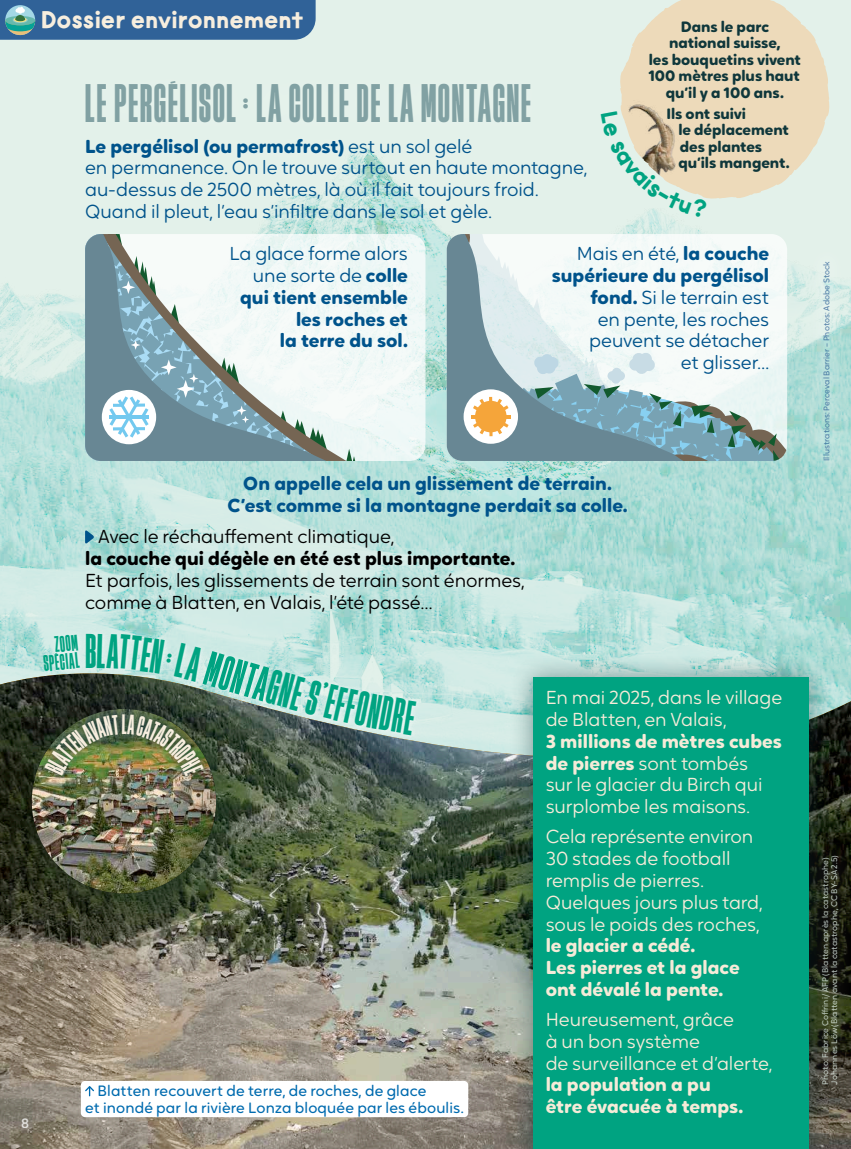
<style>
.page{position:relative;width:851px;height:1149px;background:#fff}
.page>*{position:absolute;margin:0;border:0;box-sizing:border-box;transform-origin:0 0}
.t1{font:45px "Flexible Variable";letter-spacing:.04em;color:#81a1a3}
.t2{font:40.5px "Flexible Variable";color:#00a381}
.t3{font:24px "Salad Days Campus";letter-spacing:.025em;color:#f7eede}
.t4{font:18.75px/21.8px "Oktah Round";letter-spacing:-.005em;color:#f5ebd8}
.t5{font:18.75px/21.8px "Oktah Round";letter-spacing:-.005em;color:#00538b}
.t6{font:700 18.75px/21.8px "Oktah Round";color:#00538b;text-align:right}
.t7{font:18.75px/21.8px "Oktah Round";letter-spacing:-.005em;color:#000}
.t8{font:700 18.75px/21.8px "Oktah Round";color:#f5ebd8}
.t9{font:700 18.75px "Oktah Round";color:#000}
.t10{font:18.75px/18px "Flexible Variable";color:#00a381;text-align:right}
.t11{font:700 15px/16.5px "Oktah Round";color:#0f373b;text-align:center}
.t12{font:15px/16.5px "Oktah Round";letter-spacing:.01em;color:#006baf}
.t13{font:500 13.5px "Oktah Round";color:#fff}
.t14{font:8.25px/9px "Oktah Round";letter-spacing:.01em;color:#e3f1ea}
.t15{font:8.25px "Oktah Round";letter-spacing:.01em;color:#306298}
.s1{font-weight:700}
.s2{font-weight:400}
</style>
<div class="page">
<div style="left:0;top:0;width:850px;height:1148px;background:#e3f1ea"></div>
<img style="left:0;top:104px;width:850px;height:547px">
<img style="left:0;top:673px;width:850px;height:475px">
<div style="left:81px;top:1080px;width:387px;height:36px;background:#fff;border-radius:4px"></div>
<svg style="left:85px;top:1086px;width:9px;height:9px"></svg>
<div style="left:803px;top:241px;width:46px;height:239px;background:#fff;opacity:.25"></div>
<div style="left:72px;top:68px;width:527px;height:168px;background:#fff;opacity:.2"></div>
<svg style="left:620px;top:0;width:209px;height:199px;fill:#eddaba"></svg>
<img style="left:619px;top:88px;width:69px;height:23px">
<svg style="left:85px;top:234px;width:340px;height:227px"></svg>
<div style="left:71px;top:515px;width:466px;height:110px;background:#fff;opacity:.2"></div>
<svg style="left:85px;top:530px;width:9px;height:13px"></svg>
<svg style="left:446px;top:234px;width:341px;height:227px;fill:#f2f9f8"></svg>
<div style="left:463px;top:389px;width:55px;height:54px;background:#fff;border-radius:50%"></div>
<hr style="left:471px;top:415px;width:39px;height:3px;background:#f5a53a">
<svg style="left:473px;top:352px;width:314px;height:109px"></svg>
<div style="left:612px;top:367px;width:9px;height:10px;background:#c8dce5;border-radius:50%"></div>
<div style="left:607px;top:371px;width:10px;height:9px;background:#c8dce5;border-radius:50%"></div>
<div style="left:611px;top:374px;width:9px;height:9px;background:#c8dce5;border-radius:50%"></div>
<div style="left:615px;top:371px;width:10px;height:9px;background:#c8dce5;border-radius:50%"></div>
<div style="left:0;top:671px;width:272px;height:277px;background:#13331a;opacity:.5"></div>
<img style="left:32px;top:708px;width:184px;height:185px">
<div style="left:39px;top:708px;width:171px;height:74px;background:#0f373b;opacity:.8"></div>
<div style="left:39px;top:629px;width:383px;height:110px;background:#fff;opacity:.6"></div>
<svg style="left:0;top:0;width:315px;height:40px;background:#36689a"></svg>
<div style="left:798px;top:833px;width:52px;height:272px;background:#5a5047;opacity:.5"></div>
<div style="left:509px;top:653px;width:323px;height:495px;background:#0f373b;opacity:.5"></div>
<div style="left:533px;top:677px;width:275px;height:471px;background:#00a381"></div>
<svg style="left:600px;top:111px;width:107px;height:107px"></svg>
<img style="left:44px;top:714px;width:160px;height:62px">
<svg style="left:97px;top:633px;width:127px;height:54px"></svg>
<svg style="left:277px;top:672px;width:139px;height:62px"></svg>
<p class="t3" style="left:41px;top:5px;width:263px">Dossier environnement</p>
<h1 class="t1" style="left:85px;top:77px;width:447px">LE PERGÉLISOL: LA COLLE DE LA MONTAGNE</h1>
<p class="t5" style="left:85px;top:134px;width:503px"><span class="s1">Le pergélisol (ou permafrost)</span> est un sol gelé<br>en permanence. On le trouve surtout en haute montagne, au-dessus de 2500 mètres, là où il fait toujours froid.<br>Quand il pleut, l’eau s’infiltre dans le sol et gèle.</p>
<p class="t11" style="left:648px;top:17px;width:154px">Dans le parc national suisse,<br>les bouquetins vivent<br>100 mètres plus haut qu’il y a 100 ans.</p>
<p class="t11" style="left:678px;top:104px;width:113px;text-align:left;text-indent:-12px">Ils ont suivi<br>le déplacement des plantes qu’ils mangent.</p>
<p class="t6" style="left:229px;top:241px;width:180px"><span class="s2">La glace forme alors une sorte de</span> colle qui tient ensemble les roches et<br>la terre du sol.</p>
<p class="t5" style="left:551px;top:242px;width:219px;text-align:right">Mais en été, <span class="s1">la couche supérieure du pergélisol fond.</span> Si le terrain est<br>en pente, les roches peuvent se détacher<br>et glisser…</p>
<p class="t13" style="left:21px;top:1112px;width:9px">8</p>
<p class="t6" style="left:227px;top:471px;width:401px;text-align:center">On appelle cela un glissement de terrain.<br>C’est comme si la montagne perdait sa colle.</p>
<p class="t7" style="left:98px;top:525px;width:297px">Avec le réchauffement climatique,</p>
<p class="t9" style="left:85px;top:544px;width:431px">la couche qui dégèle en été est plus importante.</p>
<p class="t7" style="left:85px;top:568px;width:441px">Et parfois, les glissements de terrain sont énormes, comme à Blatten, en Valais, l’été passé…</p>
<p class="t10" style="left:41px;top:636px;width:38px;rotate:-5deg">ZOOM<br>SPÉCIAL</p>
<h2 class="t2" style="left:85px;top:626px;width:12px">B</h2>
<h2 class="t2" style="left:228px;top:649px;width:62px;rotate:16deg">ONTAG</h2>
<p class="t12" style="left:85px;top:1081px;width:380px;text-indent:12px">Blatten recouvert de terre, de roches, de glace<br>et inondé par la rivière Lonza bloquée par les éboulis.</p>
<p class="t4" style="left:545px;top:685px;width:238px">En mai 2025, dans le village de Blatten, en Valais,</p>
<p class="t4" style="left:545px;top:729px;width:237px"><span class="s1">3 millions de mètres cubes de pierres</span> sont tombés<br>sur le glacier du Birch qui surplombe les maisons.</p>
<p class="t4" style="left:545px;top:824px;width:218px">Cela représente environ<br>30 stades de football remplis de pierres.<br>Quelques jours plus tard, sous le poids des roches,</p>
<p class="t8" style="left:545px;top:932px;width:195px">le glacier a cédé.<br>Les pierres et la glace ont dévalé la pente.</p>
<p class="t4" style="left:545px;top:1007px;width:228px">Heureusement, grâce<br>à un bon système<br>de surveillance et d’alerte,</p>
<p class="t8" style="left:545px;top:1071px;width:199px">la population a pu être évacuée à temps.</p>
<p class="t15" style="left:820px;top:461px;width:201px;rotate:-90deg">Illustrations: Perceval Barrier – Photos: Adobe Stock</p>
<p class="t14" style="left:820px;top:1084px;width:231px;rotate:-90deg">Photo: Fabrice Coffrini/AFP (Blatten après la catastrophe)<br>Johannes Löw (Blatten avant la catastrophe, CC BY-SA 2.5)</p>
</div>
